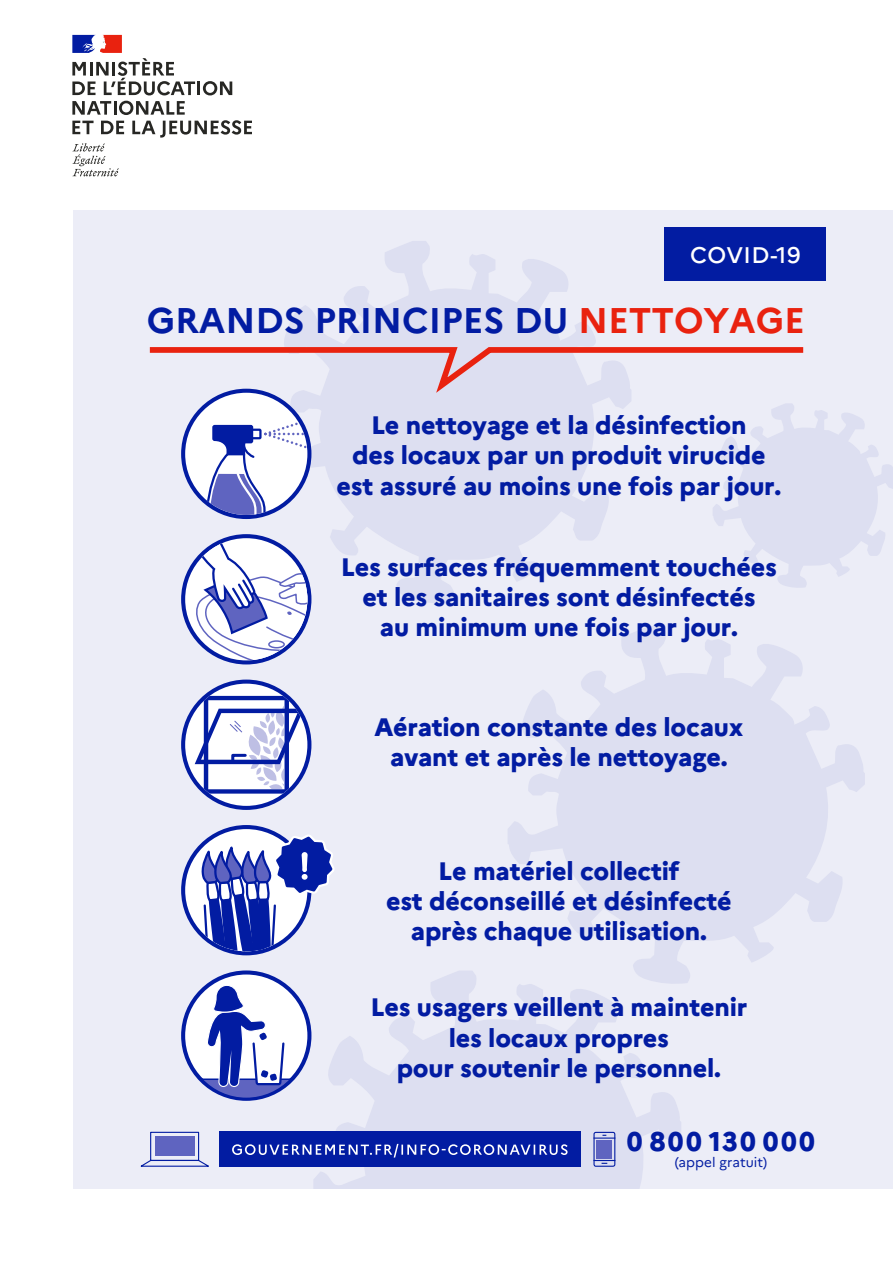
<style>
.page{position:relative;width:893px;height:1263px;background:#fff}
.page>*{position:absolute;margin:0;border:0;box-sizing:border-box;transform-origin:0 0}
.t1{font:700 35.7px "Marianne";color:#021ca2}
.t2{font:800 27px "Marianne";letter-spacing:.095em;color:#021ca2}
.t3{font:800 25.2px/30.3px "Marianne";letter-spacing:-.01em;color:#021ca2;text-align:center}
.t4{font:500 22.65px "Marianne";letter-spacing:.02em;color:#fff}
.t5{font:13.5px "Marianne";letter-spacing:.005em;color:#021ca2}
.s1{color:#e9220f}
</style>
<div class="page">
<svg style="left:72px;top:101px;width:180px;height:75px"></svg>
<svg style="left:72px;top:35px;width:160px;height:60px"></svg>
<div style="left:73px;top:211px;width:820px;height:978px;background:#ecedf7"></div>
<svg style="left:284px;top:241px;width:312px;height:103px"></svg>
<svg style="left:508px;top:664px;width:357px;height:319px;fill:#dddff1"></svg>
<svg style="left:313px;top:970px;width:368px;height:219px;fill:#dddff1"></svg>
<div style="left:665px;top:227px;width:161px;height:54px;background:#021ca2"></div>
<svg style="left:140px;top:1131px;width:69px;height:36px"></svg>
<div style="left:155px;top:1136px;width:40px;height:20px;background:#5f64c0"></div>
<hr style="left:593px;top:1137px;width:22px;height:2px;background:#021ca2">
<div style="left:593px;top:1132px;width:22px;height:35px;border:1px solid #021ca2;border-radius:2px"></div>
<svg style="left:593px;top:1160px;width:22px;height:4px"></svg>
<div style="left:596px;top:1140px;width:16px;height:18px;background:#5f64c0"></div>
<div style="left:219px;top:1132px;width:362px;height:35px;background:#021ca2"></div>
<svg style="left:232px;top:1144px;width:336px;height:13px"></svg>
<svg style="left:181px;top:970px;width:130px;height:131px"></svg>
<svg style="left:181px;top:825px;width:153px;height:130px"></svg>
<svg style="left:181px;top:679px;width:130px;height:131px"></svg>
<svg style="left:149px;top:344px;width:744px;height:320px"></svg>
<p class="t4" style="left:690px;top:241px;width:112px">COVID-19</p>
<h1 class="t1" style="left:147px;top:298px;width:660px">GRANDS PRINCIPES DU <span class="s1">NETTOYAGE</span></h1>
<p class="t3" style="left:337px;top:410px;width:446px">Le nettoyage et la désinfection<br>des locaux par un produit virucide est assuré au moins une fois par jour.</p>
<p class="t3" style="left:341px;top:552px;width:438px">Les surfaces fréquemment touchées et les sanitaires sont désinfectés<br>au minimum une fois par jour.</p>
<p class="t3" style="left:374px;top:711px;width:371px">Aération constante des locaux avant et après le nettoyage.</p>
<p class="t3" style="left:386px;top:856px;width:347px">Le matériel collectif<br>est déconseillé et désinfecté après chaque utilisation.</p>
<p class="t3" style="left:371px;top:992px;width:378px">Les usagers veillent à maintenir les locaux propres<br>pour soutenir le personnel.</p>
<p class="t2" style="left:627px;top:1124px;width:190px">0 800 130 000</p>
<p class="t5" style="left:675px;top:1154px;width:94px">(appel gratuit)</p>
</div>
